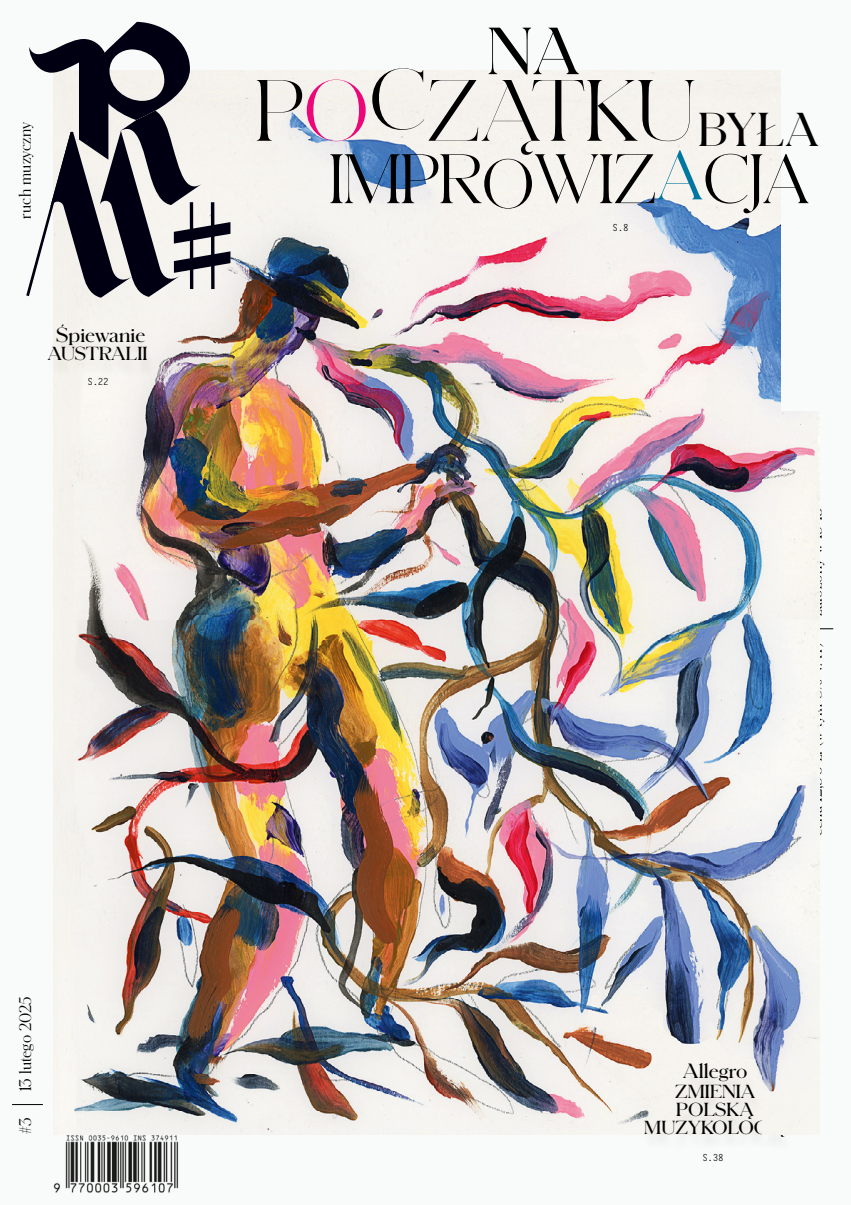
<style>
.page{position:relative;width:851px;height:1205px;background:#fff}
.page>*{position:absolute;margin:0;border:0;box-sizing:border-box;transform-origin:0 0}
.t1{font:300 81px "Schnyder Wide XL";letter-spacing:.015em;color:#000;scale:.96 1}
.t2{font:300 65.12px "Schnyder Wide L";color:#000;scale:.96 1}
.t3{font:600 62px "Schnyder Wide M";color:#000;scale:.96 1}
.t4{font:600 44.25px "Schnyder Wide M";color:#000;scale:.96 1}
.t5{font:600 19.25px "Schnyder Wide S";color:#000}
.t6{font:600 17.62px/18.1px "Schnyder Wide S";color:#000;text-align:center}
.t7{font:300 15.75px "Schnyder S";letter-spacing:.01em;color:#000}
.t8{font:300 9.62px "Iosevka";color:#000}
.s1{color:#ed0677}
.s2{color:#0076a0}
</style>
<div class="page">
<div style="left:0;top:0;width:850px;height:1205px;background:#f9fafa"></div>
<img style="left:53px;top:71px;width:727px;height:1063px">
<svg style="left:26px;top:22px;width:204px;height:276px"></svg>
<img style="left:53px;top:1135px;width:126px;height:57px">
<hr style="left:12px;top:1104px;width:31px;height:1px;background:#000">
<hr style="left:802px;top:628px;width:31px;height:1px;background:#000">
<div style="left:43px;top:328px;width:113px;height:50px;background:#000;opacity:.1"></div>
<div style="left:640px;top:1066px;width:154px;height:88px;background:#000;opacity:.1"></div>
<img style="left:762px;top:411px;width:57px;height:723px">
<p class="t7" style="left:14px;top:218px;width:98px;rotate:-90deg">ruch muzyczny</p>
<p class="t5" style="left:56px;top:321px;width:91px">Śpiewanie</p>
<p class="t6" style="left:47px;top:344px;width:102px">AUSTRALII</p>
<p class="t8" style="left:88px;top:374px;width:22px">S.22</p>
<p class="t7" style="left:15px;top:1091px;width:97px;rotate:-90deg">13 lutego 2025</p>
<p class="t7" style="left:15px;top:1134px;width:18px;rotate:-90deg">#3</p>
<h3 class="t3" style="left:487px;top:8px;width:97px">NA</h3>
<h1 class="t1" style="left:256px;top:57px;width:459px">P<span class="s1">O</span>CZĄTKU</h1>
<h3 class="t4" style="left:698px;top:99px;width:127px">BYŁA</h3>
<h2 class="t2" style="left:329px;top:135px;width:501px">IMPROWIZ<span class="s2">A</span>CJA</h2>
<p class="t8" style="left:612px;top:220px;width:17px">S.8</p>
<p class="t7" style="left:804px;top:616px;width:110px;rotate:-90deg">założony w 1945</p>
<p class="t7" style="left:804px;top:836px;width:196px;rotate:-90deg">cena 12,90 zł (w tym 8% VAT)</p>
<p class="t5" style="left:682px;top:1057px;width:66px">Allegro</p>
<p class="t6" style="left:644px;top:1082px;width:143px">ZMIENIA<br>POLSKĄ<br>MUZYKOLOGIĘ</p>
<p class="t8" style="left:702px;top:1149px;width:22px">S.38</p>
</div>
